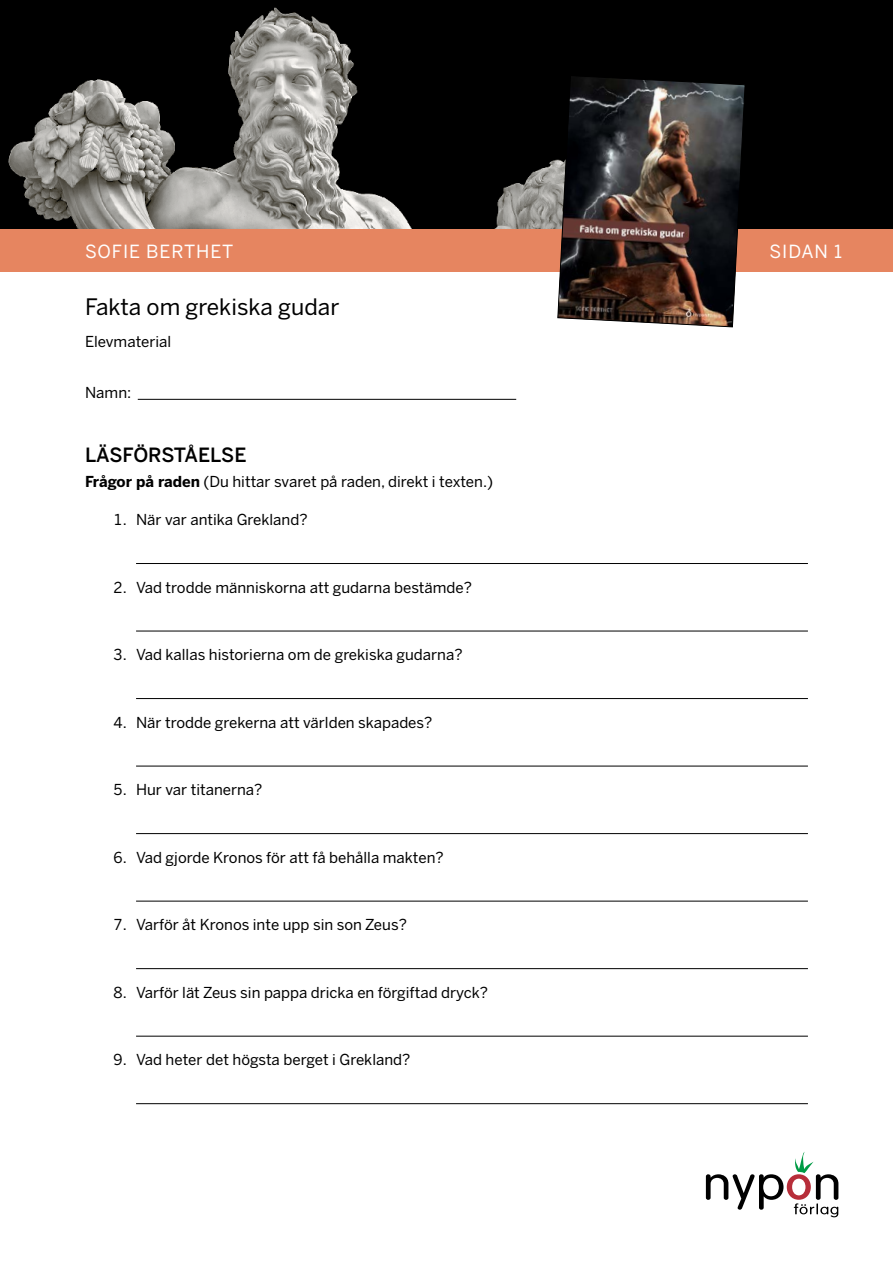
<style>
.page{position:relative;width:893px;height:1263px;background:#fff}
.page>*{position:absolute;margin:0;border:0;box-sizing:border-box;transform-origin:0 0}
.t1{font:22.5px "Benton Sans";color:#000}
.t2{font:500 19.5px "Benton Sans";letter-spacing:-.005em;color:#000}
.t3{font:18px "Benton Sans";letter-spacing:.05em;color:#fff}
.t4{font:15px "Benton Sans";color:#000}
.s1{font-weight:700}
</style>
<div class="page">
<img style="left:0;top:0;width:893px;height:230px">
<div style="left:0;top:230px;width:893px;height:42px;background:#e68560"></div>
<img style="left:557px;top:75px;width:189px;height:253px">
<svg style="left:706px;top:1152px;width:132px;height:65px"></svg>
<hr style="left:138px;top:399px;width:378px;height:1px;background:#000">
<hr style="left:136px;top:563px;width:672px;height:1px;background:#000">
<hr style="left:136px;top:631px;width:672px;height:1px;background:#000">
<hr style="left:136px;top:698px;width:672px;height:1px;background:#000">
<hr style="left:136px;top:766px;width:672px;height:1px;background:#000">
<hr style="left:136px;top:833px;width:672px;height:1px;background:#000">
<hr style="left:136px;top:901px;width:672px;height:1px;background:#000">
<hr style="left:136px;top:968px;width:672px;height:1px;background:#000">
<hr style="left:136px;top:1036px;width:672px;height:1px;background:#000">
<hr style="left:136px;top:1103px;width:672px;height:1px;background:#000">
<p class="t3" style="left:85px;top:241px;width:150px">SOFIE BERTHET</p>
<h1 class="t1" style="left:85px;top:294px;width:256px">Fakta om grekiska gudar</h1>
<p class="t4" style="left:85px;top:333px;width:88px">Elevmaterial</p>
<p class="t4" style="left:85px;top:384px;width:48px">Namn:</p>
<h2 class="t2" style="left:85px;top:443px;width:163px">LÄSFÖRSTÅELSE</h2>
<p class="t4" style="left:85px;top:473px;width:410px"><span class="s1">Frågor på raden</span> (Du hittar svaret på raden, direkt i texten.)</p>
<p class="t4" style="left:113px;top:511px;width:196px">1. När var antika Grekland?</p>
<p class="t4" style="left:113px;top:578px;width:360px">2. Vad trodde människorna att gudarna bestämde?</p>
<p class="t4" style="left:113px;top:646px;width:351px">3. Vad kallas historierna om de grekiska gudarna?</p>
<p class="t4" style="left:113px;top:713px;width:321px">4. När trodde grekerna att världen skapades?</p>
<p class="t4" style="left:113px;top:781px;width:151px">5. Hur var titanerna?</p>
<p class="t4" style="left:113px;top:848px;width:332px">6. Vad gjorde Kronos för att få behålla makten?</p>
<p class="t4" style="left:113px;top:916px;width:295px">7. Varför åt Kronos inte upp sin son Zeus?</p>
<p class="t4" style="left:113px;top:983px;width:377px">8. Varför lät Zeus sin pappa dricka en förgiftad dryck?</p>
<p class="t4" style="left:113px;top:1051px;width:299px">9. Vad heter det högsta berget i Grekland?</p>
<p class="t3" style="left:769px;top:241px;width:74px">SIDAN 1</p>
</div>
